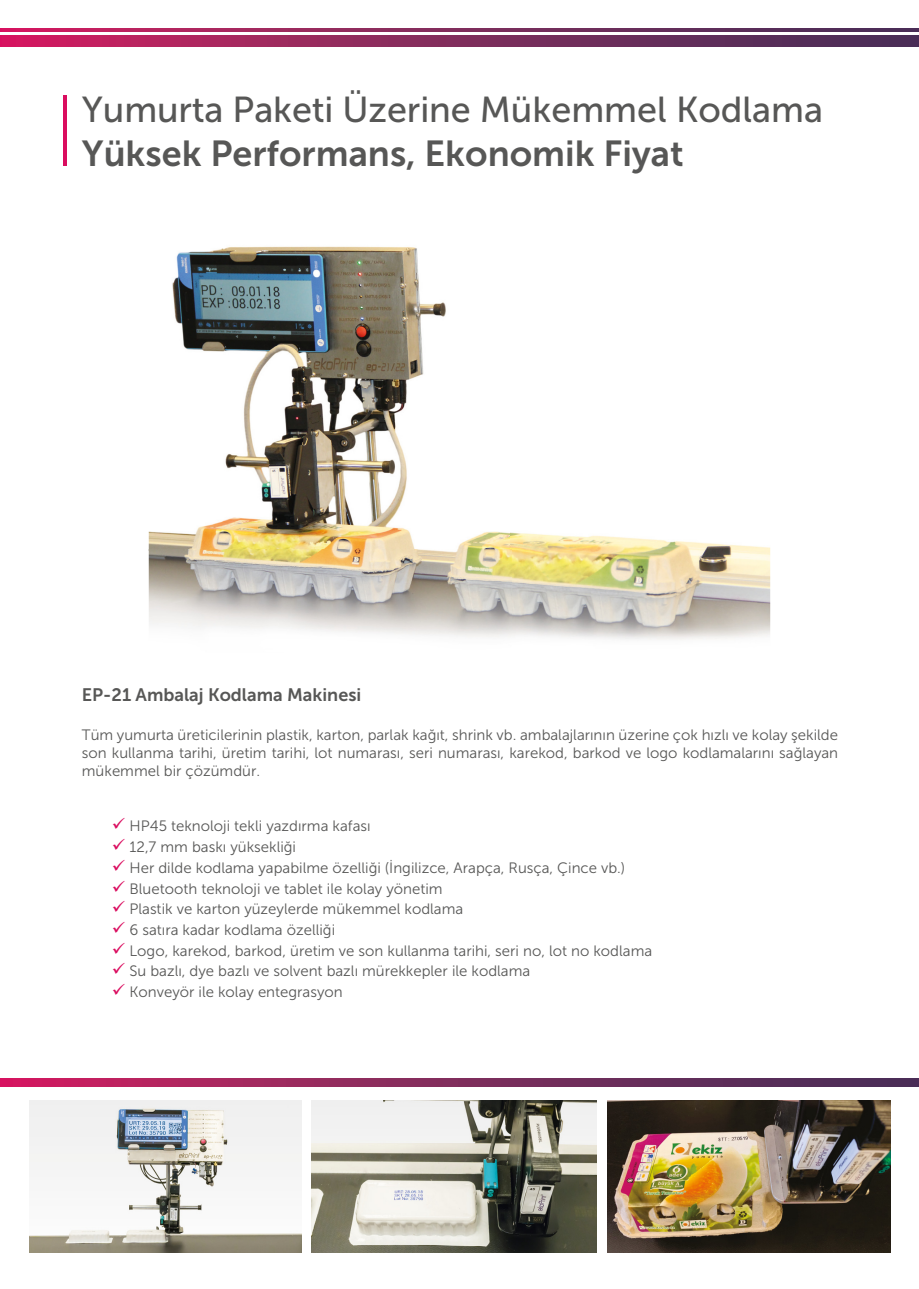
<style>
.page{position:relative;width:919px;height:1289px;background:#fff}
.page>*{position:absolute;margin:0;border:0;box-sizing:border-box;transform-origin:0 0}
.t1{font:36px "Museo Sans 500";letter-spacing:-.005em;color:#575756}
.t2{font:36px "Museo Sans 700";color:#575756}
.t3{font:18px "Museo Sans 700";color:#575756}
.t4{font:15px/20.7px "Museo Sans 300";color:#575756}
</style>
<div class="page">
<img style="left:149px;top:246px;width:621px;height:394px">
<hr style="left:64px;top:95px;width:3px;height:71px;background:#da0d5f">
<img style="left:30px;top:1100px;width:271px;height:152px">
<img style="left:607px;top:1100px;width:283px;height:152px">
<img style="left:311px;top:1100px;width:285px;height:152px">
<svg style="left:0;top:1078px;width:918px;height:8px"></svg>
<svg style="left:0;top:29px;width:918px;height:3px"></svg>
<svg style="left:0;top:35px;width:918px;height:12px"></svg>
<h1 class="t1" style="left:82px;top:89px;width:742px">Yumurta Paketi Üzerine Mükemmel Kodlama</h1>
<h1 class="t2" style="left:82px;top:132px;width:603px">Yüksek Performans, Ekonomik Fiyat</h1>
<p class="t3" style="left:82px;top:684px;width:281px">EP-21 Ambalaj Kodlama Makinesi</p>
<p class="t4" style="left:82px;top:727px;width:757px;line-height:18px;text-align:justify">Tüm yumurta üreticilerinin plastik, karton, parlak kağıt, shrink vb. ambalajlarının üzerine çok hızlı ve kolay şekilde son kullanma tarihi, üretim tarihi, lot numarası, seri numarası, karekod, barkod ve logo kodlamalarını sağlayan mükemmel bir çözümdür.</p>
<p class="t4" style="left:129px;top:817px;width:524px">HP45 teknoloji tekli yazdırma kafası<br>12,7 mm baskı yüksekliği<br>Her dilde kodlama yapabilme özelliği (İngilizce, Arapça, Rusça, Çince vb.)<br>Bluetooth teknoloji ve tablet ile kolay yönetim<br>Plastik ve karton yüzeylerde mükemmel kodlama<br>6 satıra kadar kodlama özelliği<br>Logo, karekod, barkod, üretim ve son kullanma tarihi, seri no, lot no kodlama Su bazlı, dye bazlı ve solvent bazlı mürekkepler ile kodlama<br>Konveyör ile kolay entegrasyon</p>
</div>
